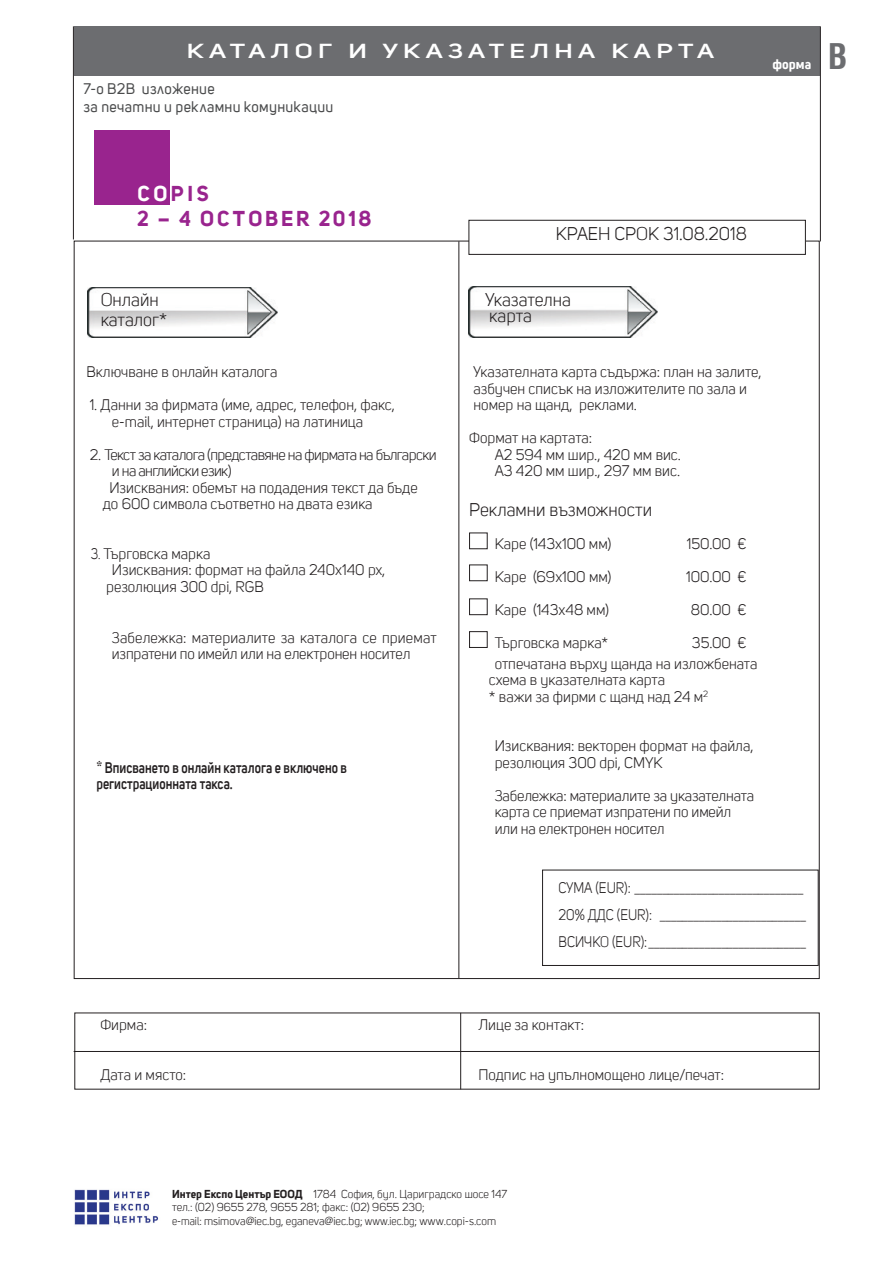
<style>
.page{position:relative;width:893px;height:1263px;background:#fff}
.page>*{position:absolute;margin:0;border:0;box-sizing:border-box;transform-origin:0 0}
.t1{font:700 36px "Hebar Cond";color:#6c6d70}
.t2{font:700 21px/25.2px "Uni Sans";letter-spacing:.14em;color:#99248e}
.t3{font:600 19.8px "Uni Sans";letter-spacing:.2em;color:#fff;scale:1.36 1}
.t4{font:18px/19.8px "Uni Sans";color:#231f20}
.t5{font:15px/16.5px "Uni Sans";color:#231f20}
.t6{font:700 15px/27px "Hebar Double Cond";color:#231f20;text-align:right}
.t7{font:15px "Uni Sans";letter-spacing:-.04em;color:#231f20}
.t8{font:600 15px/16.5px "Uni Sans";color:#231f20;scale:.85 1}
.t9{font:15px/18px "Uni Sans";letter-spacing:.02em;color:#4b4c4d}
.t10{font:15px/27px "Uni Sans";color:#231f20;scale:.9 1}
.t11{font:15px "Uni Sans";color:#231f20;scale:.85 1}
.t12{font:700 13.5px "Uni Sans";color:#fff}
.t13{font:11.25px/13.5px "Uni Sans";color:#231f20}
.s1{color:#fff}
.s2{font-size:13.5px}
.s3{font-family:"Hermes Bg";font-weight:700}
.s4{font-weight:700}
</style>
<div class="page">
<div style="left:74px;top:26px;width:746px;height:49px;background:#6c6d70"></div>
<hr style="left:460px;top:1013px;width:1px;height:76px;background:#231f20">
<hr style="left:74px;top:1051px;width:746px;height:1px;background:#231f20">
<div style="left:542px;top:870px;width:277px;height:96px;border:1px solid #231f20"></div>
<div style="left:469px;top:533px;width:19px;height:16px;border:1px solid #231f20"></div>
<div style="left:469px;top:564px;width:19px;height:17px;border:1px solid #231f20"></div>
<div style="left:469px;top:598px;width:19px;height:17px;border:1px solid #231f20"></div>
<div style="left:469px;top:631px;width:19px;height:17px;border:1px solid #231f20"></div>
<hr style="left:458px;top:241px;width:1px;height:737px;background:#231f20">
<img style="left:88px;top:287px;width:189px;height:51px">
<img style="left:468px;top:287px;width:190px;height:51px">
<div style="left:469px;top:220px;width:337px;height:35px;border:1px solid #231f20"></div>
<hr style="left:73px;top:26px;width:1px;height:213px;background:#231f20">
<hr style="left:820px;top:26px;width:1px;height:215px;background:#231f20">
<img style="left:74px;top:1189px;width:84px;height:36px">
<div style="left:95px;top:131px;width:75px;height:74px;background:#99248e"></div>
<h3 class="t3" style="left:187px;top:39px;width:389px">КАТАЛОГ И УКАЗАТЕЛНА КАРТА</h3>
<p class="t9" style="left:83px;top:80px;width:252px">7-о В2В изложение<br>за печатни и рекламни комуникации</p>
<p class="t12" style="left:772px;top:56px;width:40px">форма</p>
<h1 class="t1" style="left:828px;top:38px;width:21px">B</h1>
<h2 class="t2" style="left:137px;top:180px;width:236px"><span class="s1">CO</span>PIS<br>2 – 4 OCTOBER 2018</h2>
<p class="t4" style="left:556px;top:224px;width:193px">КРАЕН СРОК 31.08.2018</p>
<p class="t4" style="left:101px;top:290px;width:68px">Онлайн каталог*</p>
<p class="t4" style="left:485px;top:291px;width:87px;line-height:16.5px">Указателна карта</p>
<p class="t5" style="left:86px;top:364px;width:192px">Включване в онлайн каталога</p>
<p class="t5" style="left:112px;top:397px;width:285px;text-indent:-22px">1. Данни за фирмата (име, адрес, телефон, факс, e-mail, интернет страница) на латиница</p>
<p class="t7" style="left:90px;top:446px;width:349px">2. Текст за каталога (представяне на фирмата на български</p>
<p class="t7" style="left:112px;top:463px;width:121px">и на английски език)</p>
<p class="t5" style="left:109px;top:480px;width:310px">Изисквания: обемът на подадения текст да бъде</p>
<p class="t5" style="left:103px;top:496px;width:271px">до 600 символа съответно на двата езика</p>
<p class="t11" style="left:91px;top:545px;width:142px">3<span class="s2">.</span> Търговска марка</p>
<p class="t5" style="left:112px;top:562px;width:275px">Изисквания: формат на файла 240x140 px,</p>
<p class="t5" style="left:106px;top:579px;width:159px">резолюция 300 dpi, RGB</p>
<p class="t5" style="left:112px;top:630px;width:326px">Забележка: материалите за каталога се прие мат изпратени по имейл или на електронен носи тел</p>
<p class="t8" style="left:96px;top:759px;width:296px"><span class="s3">*</span> Вписването в онлайн каталога е включено в регистрационната такса.</p>
<p class="t5" style="left:473px;top:364px;width:290px">Указателната карта съдържа: план на залите, азбучен списък на изложителите по зала и номер на щанд, реклами.</p>
<p class="t5" style="left:495px;top:430px;width:188px;text-indent:-26px">Формат на картата:<br>А2 594 мм шир., 420 мм вис.<br>А3 420 мм шир., 297 мм вис.</p>
<p class="t4" style="left:469px;top:500px;width:184px">Рекламни възможности</p>
<p class="t5" style="left:495px;top:535px;width:118px">Каре (143x100 мм)</p>
<p class="t5" style="left:687px;top:535px;width:61px">150.00 €</p>
<p class="t5" style="left:495px;top:568px;width:118px">Каре (69x100 мм)</p>
<p class="t5" style="left:686px;top:568px;width:62px">100.00 €</p>
<p class="t5" style="left:495px;top:601px;width:116px">Каре (143x48 мм)</p>
<p class="t5" style="left:691px;top:601px;width:57px">80.00 €</p>
<p class="t5" style="left:495px;top:634px;width:115px">Търговска марка*</p>
<p class="t5" style="left:495px;top:632px;width:264px;line-height:20.7px;text-indent:197px">35.00 € отпечатана върху щанда на изложбената</p>
<p class="t5" style="left:489px;top:672px;width:221px">схема в указателната карта<br>* важи за фирми с щанд над 24 м<sup>2</sup></p>
<p class="t5" style="left:495px;top:738px;width:260px">Изисквания: векторен формат на файла, резо люция 300 dpi, CMYK</p>
<p class="t5" style="left:495px;top:787px;width:261px">Забележка: материалите за указателната карта се приемат изпратени по имейл или на електронен носи тел</p>
<p class="t10" style="left:559px;top:874px;width:105px">СУМА (EUR):<br>20% ДДС (EUR):<br>ВСИЧКО (EUR):</p>
<p class="t6" style="left:634px;top:873px;width:173px">______________________________ __________________________ ____________________________</p>
<p class="t5" style="left:100px;top:1017px;width:48px">Фирма:</p>
<p class="t5" style="left:478px;top:1017px;width:107px">Лице за контакт:</p>
<p class="t5" style="left:100px;top:1066px;width:87px">Дата и място:</p>
<p class="t5" style="left:478px;top:1066px;width:247px">Подпис на упълномощено лице/печат:</p>
<p class="t13" style="left:172px;top:1187px;width:337px"><span class="s4">Интер Експо Център ЕООД</span> 1784 София, бул. Цариградско шосе 147 тел.: (02) 9655 278, 9655 281; факс: (02) 9655 230;<br>e-mail: msimova@iec.bg, eganeva@iec.bg; www.iec.bg; www.copi-s.com</p>
</div>
